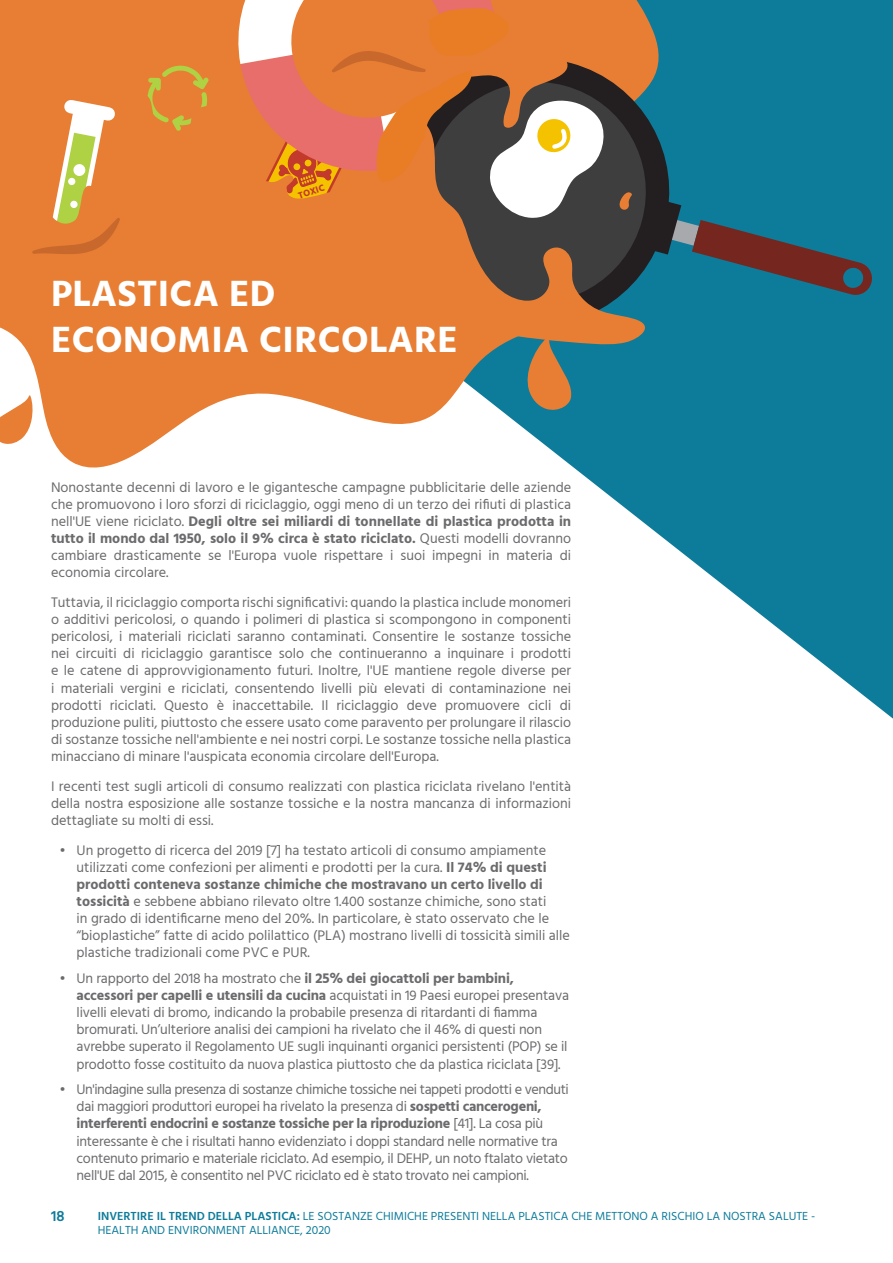
<style>
.page{position:relative;width:893px;height:1263px;background:#fff}
.page>*{position:absolute;margin:0;border:0;box-sizing:border-box;transform-origin:0 0}
.Chapter_title{font:700 37.5px/45px "Hind";letter-spacing:.01em;color:#fff}
.t1{font:600 15px "Hind";color:#0d7b9a}
.BODY{font:14.25px/17.1px "Hind";letter-spacing:-.01em;color:#6b6b6e;text-align:justify}
.t2{font:12px/14.4px "Hind";color:#0d7b9a}
.t3{font:700 9.45px "Hind";color:#c3392b}
.s1{font-weight:700}
.s2{font-weight:600}
</style>
<div class="page">
<svg style="left:579px;top:0;width:314px;height:719px;fill:#0d7b9a"></svg>
<svg style="left:0;top:0;width:661px;height:472px;fill:#e87e33"></svg>
<svg style="left:526px;top:345px;width:45px;height:66px;background:#9f7c55"></svg>
<svg style="left:0;top:395px;width:33px;height:50px"></svg>
<svg style="left:607px;top:44px;width:77px;height:297px;background:#3a747b"></svg>
<svg style="left:607px;top:70px;width:51px;height:245px;background:#6d5d47"></svg>
<svg style="left:656px;top:201px;width:218px;height:96px;background:#2c6174"></svg>
<svg style="left:385px;top:111px;width:271px;height:234px;background:#8c603d"></svg>
<svg style="left:619px;top:188px;width:13px;height:22px"></svg>
<svg style="left:26px;top:0;width:581px;height:277px;background:#d18046"></svg>
<p class="t3" style="left:297px;top:190px;width:29px;rotate:-18deg">TOXIC</p>
<p class="Chapter_title" style="left:51px;top:271px;width:408px">PLASTICA ED<br>ECONOMIA CIRCOLARE</p>
<p class="BODY" style="left:51px;top:479px;width:522px">Nonostante decenni di lavoro e le gigantesche campagne pubblicitarie delle aziende che promuovono i loro sforzi di riciclaggio, oggi meno di un terzo dei rifiuti di plastica nell'UE viene riciclato. <span class="s1">Degli oltre sei miliardi di tonnellate di plastica prodotta in tutto il mondo dal 1950, solo il 9% circa è stato riciclato.</span> Questi modelli dovranno cambiare drasticamente se l'Europa vuole rispettare i suoi impegni in materia di economia circolare.</p>
<p class="BODY" style="left:51px;top:594px;width:522px">Tuttavia, il riciclaggio comporta rischi significativi: quando la plastica include monomeri o additivi pericolosi, o quando i polimeri di plastica si scompongono in componenti pericolosi, i materiali riciclati saranno contaminati. Consentire le sostanze tossiche nei circuiti di riciclaggio garantisce solo che continueranno a inquinare i prodotti e le catene di approvvigionamento futuri. Inoltre, l'UE mantiene regole diverse per i materiali vergini e riciclati, consentendo livelli più elevati di contaminazione nei prodotti riciclati. Questo è inaccettabile. Il riciclaggio deve promuovere cicli di produzione puliti, piuttosto che essere usato come paravento per prolungare il rilascio di sostanze tossiche nell'ambiente e nei nostri corpi. Le sostanze tossiche nella plastica minacciano di minare l'auspicata economia circolare dell'Europa.</p>
<p class="BODY" style="left:51px;top:778px;width:522px">I recenti test sugli articoli di consumo realizzati con plastica riciclata rivelano l'entità della nostra esposizione alle sostanze tossiche e la nostra mancanza di informazioni dettagliate su molti di essi.</p>
<p class="BODY" style="left:77px;top:842px;width:495px;text-align:left;text-indent:-17px">• Un progetto di ricerca del 2019 [7] ha testato articoli di consumo ampiamente utilizzati come confezioni per alimenti e prodotti per la cura. <span class="s1">Il 74% di questi prodotti conteneva sostanze chimiche che mostravano un certo livello di tossicità</span> e sebbene abbiano rilevato oltre 1.400 sostanze chimiche, sono stati<br>in grado di identificarne meno del 20%. In particolare, è stato osservato che le “bioplastiche” fatte di acido polilattico (PLA) mostrano livelli di tossicità simili alle plastiche tradizionali come PVC e PUR.</p>
<p class="BODY" style="left:77px;top:970px;width:494px;text-align:left;text-indent:-17px">• Un rapporto del 2018 ha mostrato che <span class="s1">il 25% dei giocattoli per bambini, accessori per capelli e utensili da cucina</span> acquistati in 19 Paesi europei presentava livelli elevati di bromo, indicando la probabile presenza di ritardanti di fiamma bromurati. Un’ulteriore analisi dei campioni ha rivelato che il 46% di questi non avrebbe superato il Regolamento UE sugli inquinanti organici persistenti (POP) se il prodotto fosse costituito da nuova plastica piuttosto che da plastica riciclata [39].</p>
<p class="BODY" style="left:77px;top:1081px;width:494px;text-align:left;text-indent:-17px">• Un'indagine sulla presenza di sostanze chimiche tossiche nei tappeti prodotti e venduti dai maggiori produttori europei ha rivelato la presenza di <span class="s1">sospetti cancerogeni, interferenti endocrini e sostanze tossiche per la riproduzione</span> [41]. La cosa più interessante è che i risultati hanno evidenziato i doppi standard nelle normative tra contenuto primario e materiale riciclato. Ad esempio, il DEHP, un noto ftalato vietato nell'UE dal 2015, è consentito nel PVC riciclato ed è stato trovato nei campioni.</p>
<p class="t1" style="left:51px;top:1205px;width:15px">18</p>
<p class="t2" style="left:98px;top:1209px;width:719px"><span class="s2">INVERTIRE IL TREND DELLA PLASTICA:</span> LE SOSTANZE CHIMICHE PRESENTI NELLA PLASTICA CHE METTONO A RISCHIO LA NOSTRA SALUTE -<br>HEALTH AND ENVIRONMENT ALLIANCE, 2020</p>
</div>
